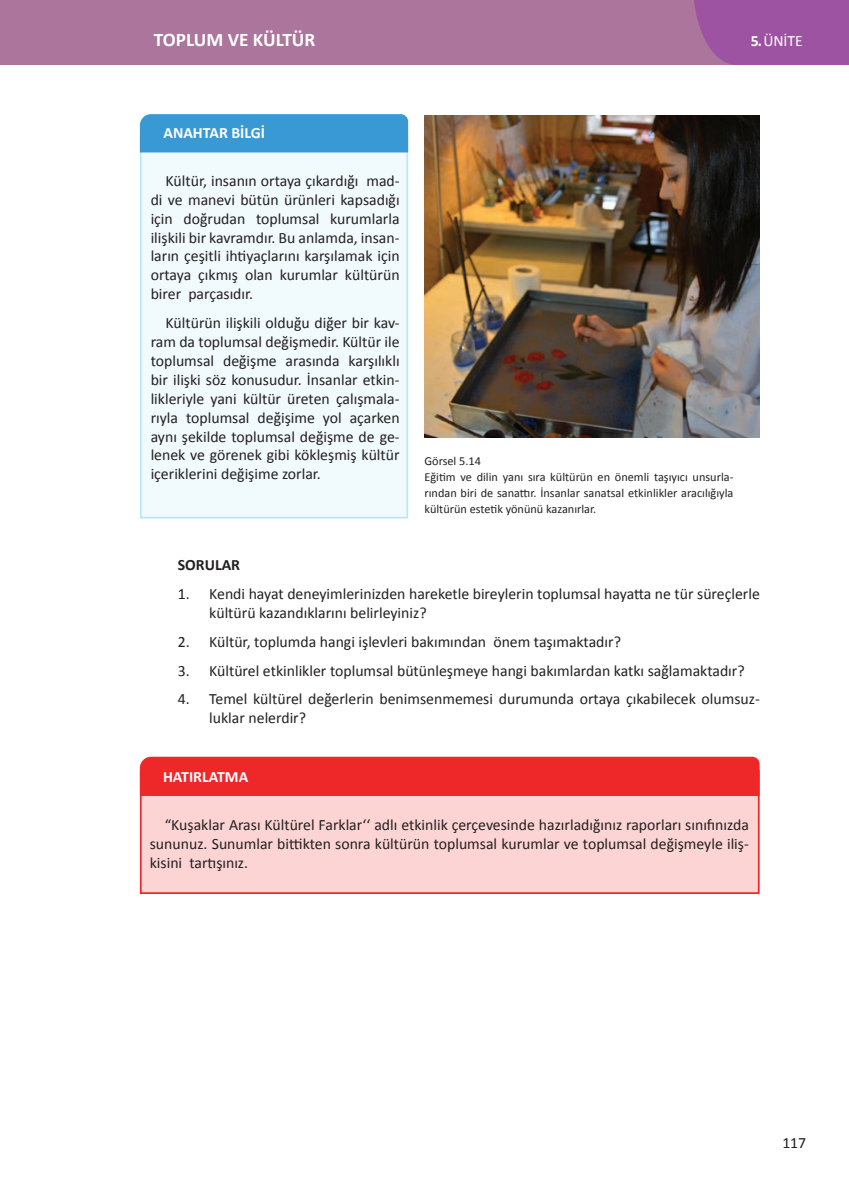
<style>
.page{position:relative;width:849px;height:1196px;background:#fff}
.page>*{position:absolute;margin:0;border:0;box-sizing:border-box;transform-origin:0 0}
.t1{font:700 19.25px "Calibri";color:#fff}
.t2{font:15.75px/18.9px "Calibri";color:#231f20;text-align:justify}
.t3{font:700 15.75px "Calibri";color:#fff}
.t4{font:15.75px "Calibri";color:#fff}
.t5{font:700 15.75px "Calibri";color:#231f20}
.görsel_künye{font:12.25px/15.8px "Calibri";color:#231f20;text-align:justify}
.s1{font-weight:700}
</style>
<div class="page">
<div style="left:0;top:0;width:692px;height:64px;background:#ab759c"></div>
<svg style="left:692px;top:0;width:156px;height:65px;background:#9e55a0"></svg>
<div style="left:140px;top:137px;width:268px;height:381px;background:#f1fafd;border:2px solid #bce6fa"></div>
<div style="left:140px;top:114px;width:268px;height:38px;background:#3999d4"></div>
<img style="left:424px;top:115px;width:335px;height:323px">
<div style="left:140px;top:770px;width:619px;height:124px;background:#fcd4d4;border:2px solid #ee2729"></div>
<div style="left:140px;top:756px;width:619px;height:40px;background:#ee2729"></div>
<p class="t1" style="left:154px;top:26px;width:163px">TOPLUM VE KÜLTÜR</p>
<p class="t4" style="left:750px;top:30px;width:54px"><span class="s1">5.</span> ÜNİTE</p>
<p class="t3" style="left:163px;top:121px;width:103px">ANAHTAR BİLGİ</p>
<p class="t2" style="left:151px;top:171px;width:250px;text-indent:15px">Kültür, insanın ortaya çıkardığı mad&shy;di ve manevi bütün ürünleri kapsadığı için doğrudan toplumsal kurumlarla ilişkili bir kavramdır. Bu anlamda, insan&shy;ların çeşitli ihtiyaçlarını karşılamak için ortaya çıkmış olan kurumlar kültürün birer parçasıdır.</p>
<p class="t2" style="left:151px;top:313px;width:250px;text-indent:15px">Kültürün ilişkili olduğu diğer bir kav&shy;ram da toplumsal değişmedir. Kültür ile toplumsal değişme arasında karşılıklı bir ilişki söz konusudur. İnsanlar etkin&shy;likleriyle yani kültür üreten çalışmala&shy;rıyla toplumsal değişime yol açarken aynı şekilde toplumsal değişme de ge&shy;lenek ve görenek gibi kökleşmiş kültür içeriklerini değişime zorlar.</p>
<p class="görsel_künye" style="left:424px;top:452px;width:58px">Görsel 5.14</p>
<p class="görsel_künye" style="left:424px;top:469px;width:310px">Eğitim ve dilin yanı sıra kültürün en önemli taşıyıcı unsurla&shy;rından biri de sanattır. İnsanlar sanatsal etkinlikler aracılığıyla kültürün estetik yönünü kazanırlar.</p>
<p class="t5" style="left:178px;top:554px;width:64px">SORULAR</p>
<p class="t2" style="left:209px;top:584px;width:552px;text-indent:-32px">1. Kendi hayat deneyimlerinizden hareketle bireylerin toplumsal hayatta ne tür süreçlerle kültürü kazandıklarını belirleyiniz?</p>
<p class="t2" style="left:178px;top:631px;width:444px">2. Kültür, toplumda hangi işlevleri bakımından önem taşımaktadır?</p>
<p class="t2" style="left:178px;top:660px;width:568px">3. Kültürel etkinlikler toplumsal bütünleşmeye hangi bakımlardan katkı sağlamaktadır?</p>
<p class="t2" style="left:209px;top:689px;width:552px;text-indent:-32px">4. Temel kültürel değerlerin benimsenmemesi durumunda ortaya çıkabilecek olumsuz&shy;luklar nelerdir?</p>
<p class="t3" style="left:163px;top:765px;width:87px">HATIRLATMA</p>
<p class="t2" style="left:150px;top:814px;width:600px;text-indent:15px">“Kuşaklar Arası Kültürel Farklar‘‘ adlı etkinlik çerçevesinde hazırladığınız raporları sınıfınızda sununuz. Sunumlar bittikten sonra kültürün toplumsal kurumlar ve toplumsal değişmeyle iliş&shy;kisini tartışınız.</p>
<p class="t2" style="left:782px;top:1133px;width:25px">117</p>
</div>
